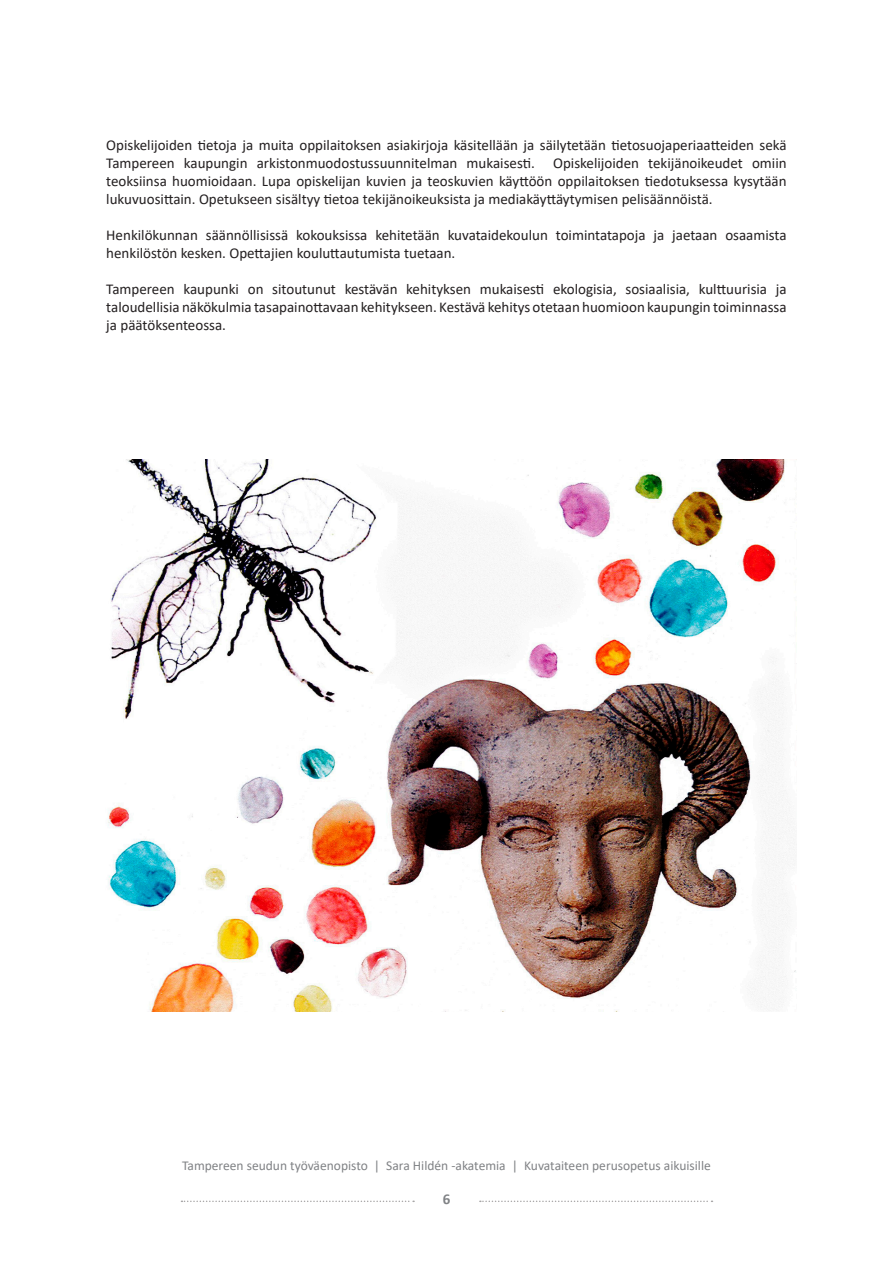
<style>
.page{position:relative;width:893px;height:1263px;background:#fff}
.page>*{position:absolute;margin:0;border:0;box-sizing:border-box;transform-origin:0 0}
.Leipateksti{font:15px/18px "Calibri";color:#231f20;text-align:justify}
.Valiotsikko{font:700 15px "Calibri";color:#808285}
.t1{font:13.5px "Calibri";color:#808285}
</style>
<div class="page">
<svg style="left:480px;top:1200px;width:232px;height:2px"></svg>
<svg style="left:181px;top:1200px;width:233px;height:2px"></svg>
<img style="left:108px;top:459px;width:688px;height:552px">
<p class="Leipateksti" style="left:106px;top:136px;width:682px">Opiskelijoiden tietoja ja muita oppilaitoksen asiakirjoja käsitellään ja säilytetään tietosuojaperiaatteiden sekä Tampereen kaupungin arkistonmuodostussuunnitelman mukaisesti. Opiskelijoiden tekijänoikeudet omiin teoksiinsa huomioidaan. Lupa opiskelijan kuvien ja teoskuvien käyttöön oppilaitoksen tiedotuksessa kysytään lukuvuosittain. Opetukseen sisältyy tietoa tekijänoikeuksista ja mediakäyttäytymisen pelisäännöistä.</p>
<p class="Leipateksti" style="left:106px;top:226px;width:682px">Henkilökunnan säännöllisissä kokouksissa kehitetään kuvataidekoulun toimintatapoja ja jaetaan osaamista henkilöstön kesken. Opettajien kouluttautumista tuetaan.</p>
<p class="Leipateksti" style="left:106px;top:280px;width:682px">Tampereen kaupunki on sitoutunut kestävän kehityksen mukaisesti ekologisia, sosiaalisia, kulttuurisia ja taloudellisia näkökulmia tasapainottavaan kehitykseen. Kestävä kehitys otetaan huomioon kaupungin toiminnassa ja päätöksenteossa.</p>
<p class="t1" style="left:182px;top:1156px;width:530px">Tampereen seudun työväenopisto | Sara Hildén -akatemia | Kuvataiteen perusopetus aikuisille</p>
<p class="Valiotsikko" style="left:443px;top:1189px;width:9px">6</p>
</div>
